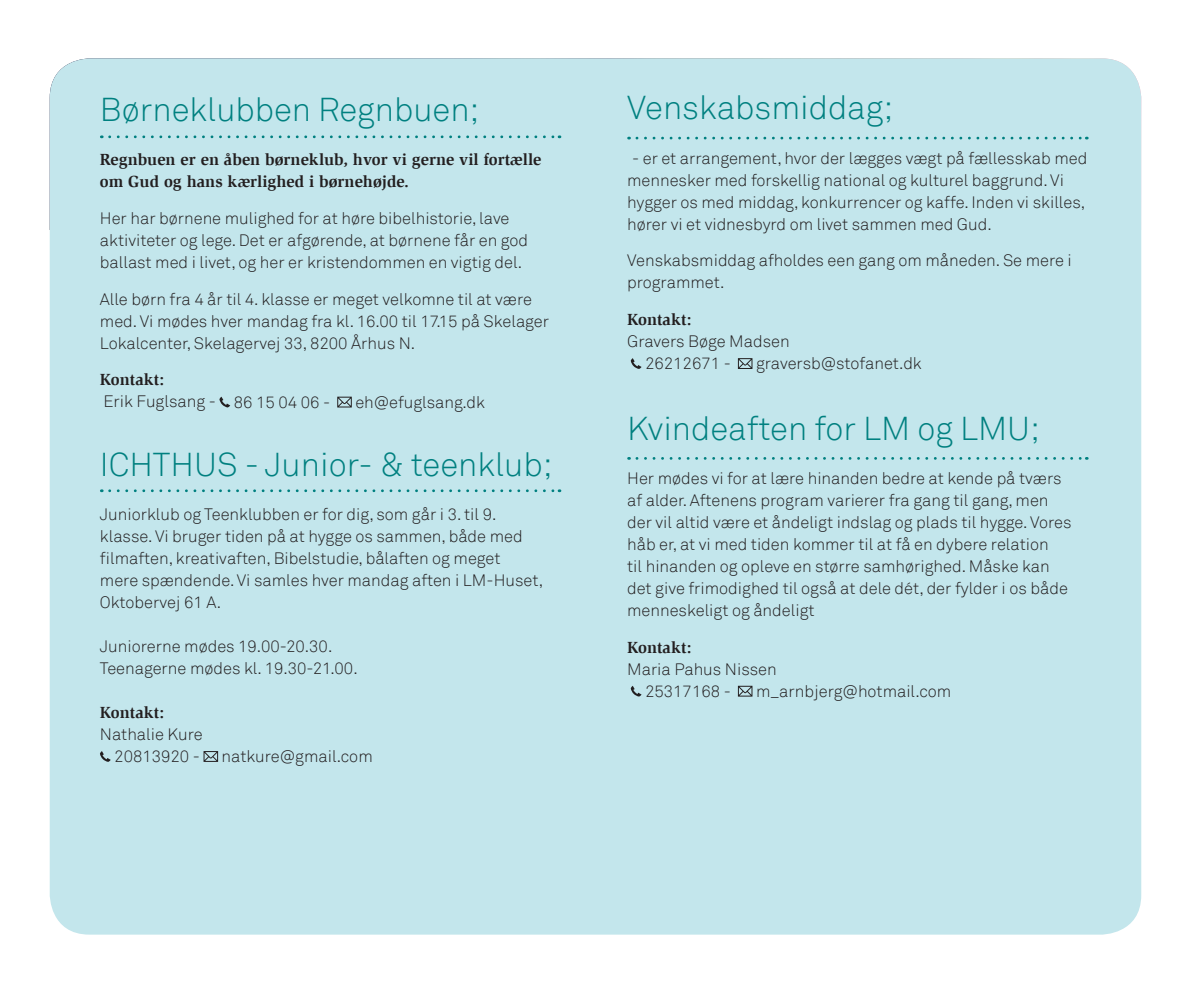
<style>
.page{position:relative;width:1191px;height:993px;background:#fff}
.page>*{position:absolute;margin:0;border:0;box-sizing:border-box;transform-origin:0 0}
.t1{font:300 33px "Akkurat";color:#008080}
.t2{font:300 16.4px/22px "Akkurat";color:#231f20}
.t3{font:700 16.4px/22px "Slimbach";color:#231f20}
.s1{font-family:"Slimbach";font-weight:700}
</style>
<div class="page">
<div style="left:50px;top:58px;width:1091px;height:876px;background:#c3e6ec"></div>
<p class="t1" style="left:100px;top:90px;width:381px">Børneklubben Regnbuen;</p>
<p class="t3" style="left:100px;top:149px;width:443px">Regnbuen er en åben børneklub, hvor vi gerne vil fortælle om Gud og hans kærlighed i børnehøjde.</p>
<p class="t2" style="left:100px;top:207px;width:430px">Her har børnene mulighed for at høre bibelhistorie, lave aktiviteter og lege. Det er afgørende, at børnene får en god ballast med i livet, og her er kristendommen en vigtig del.</p>
<p class="t2" style="left:100px;top:288px;width:451px">Alle børn fra 4 år til 4. klasse er meget velkomne til at være med. Vi mødes hver mandag fra kl. 16.00 til 17.15 på Skelager<br>Lokalcenter, Skelagervej 33, 8200 Århus N.</p>
<p class="t2" style="left:100px;top:369px;width:232px"><span class="s1">Kontakt:<br></span>Erik Fuglsang - 86 15 04 06 -</p>
<p class="t2" style="left:355px;top:391px;width:131px">eh@efuglsang.dk</p>
<p class="t1" style="left:100px;top:444px;width:454px">ICHTHUS - Junior- &amp; teenklub;</p>
<p class="t2" style="left:100px;top:503px;width:445px">Juniorklub og Teenklubben er for dig, som går i 3. til 9. klasse. Vi bruger tiden på at hygge os sammen, både med filmaften, kreativaften, Bibelstudie, bålaften og meget<br>mere spændende. Vi samles hver mandag aften i LM-Huset, Oktobervej 61 A.</p>
<p class="t2" style="left:100px;top:635px;width:259px">Juniorerne mødes 19.00-20.30.<br>Teenagerne mødes kl. 19.30-21.00.</p>
<p class="t3" style="left:100px;top:701px;width:66px">Kontakt:</p>
<p class="t2" style="left:100px;top:723px;width:104px">Nathalie Kure</p>
<p class="t2" style="left:114px;top:745px;width:87px">20813920 -</p>
<p class="t2" style="left:222px;top:745px;width:153px">natkure@gmail.com</p>
<p class="t1" style="left:627px;top:88px;width:267px">Venskabsmiddag;</p>
<p class="t2" style="left:627px;top:147px;width:461px">- er et arrangement, hvor der lægges vægt på fællesskab med mennesker med forskellig national og kulturel baggrund. Vi hygger os med middag, konkurrencer og kaffe. Inden vi skilles, hører vi et vidnesbyrd om livet sammen med Gud.</p>
<p class="t2" style="left:627px;top:250px;width:446px">Venskabsmiddag afholdes een gang om måneden. Se mere i programmet.</p>
<p class="t3" style="left:627px;top:308px;width:66px">Kontakt:</p>
<p class="t2" style="left:627px;top:330px;width:164px">Gravers Bøge Madsen</p>
<p class="t2" style="left:645px;top:352px;width:87px">26212671 -</p>
<p class="t2" style="left:756px;top:352px;width:167px">graversb@stofanet.dk</p>
<p class="t1" style="left:627px;top:408px;width:414px">Kvindeaften for LM og LMU;</p>
<p class="t2" style="left:627px;top:467px;width:446px">Her mødes vi for at lære hinanden bedre at kende på tværs af alder. Aftenens program varierer fra gang til gang, men der vil altid være et åndeligt indslag og plads til hygge. Vores håb er, at vi med tiden kommer til at få en dybere relation<br>til hinanden og opleve en større samhørighed. Måske kan det give frimodighed til også at dele dét, der fylder i os både menneskeligt og åndeligt</p>
<p class="t3" style="left:627px;top:635px;width:66px">Kontakt:</p>
<p class="t2" style="left:627px;top:658px;width:151px">Maria Pahus Nissen</p>
<p class="t2" style="left:645px;top:680px;width:87px">25317168 -</p>
<p class="t2" style="left:756px;top:680px;width:197px">m_arnbjerg@hotmail.com</p>
</div>
